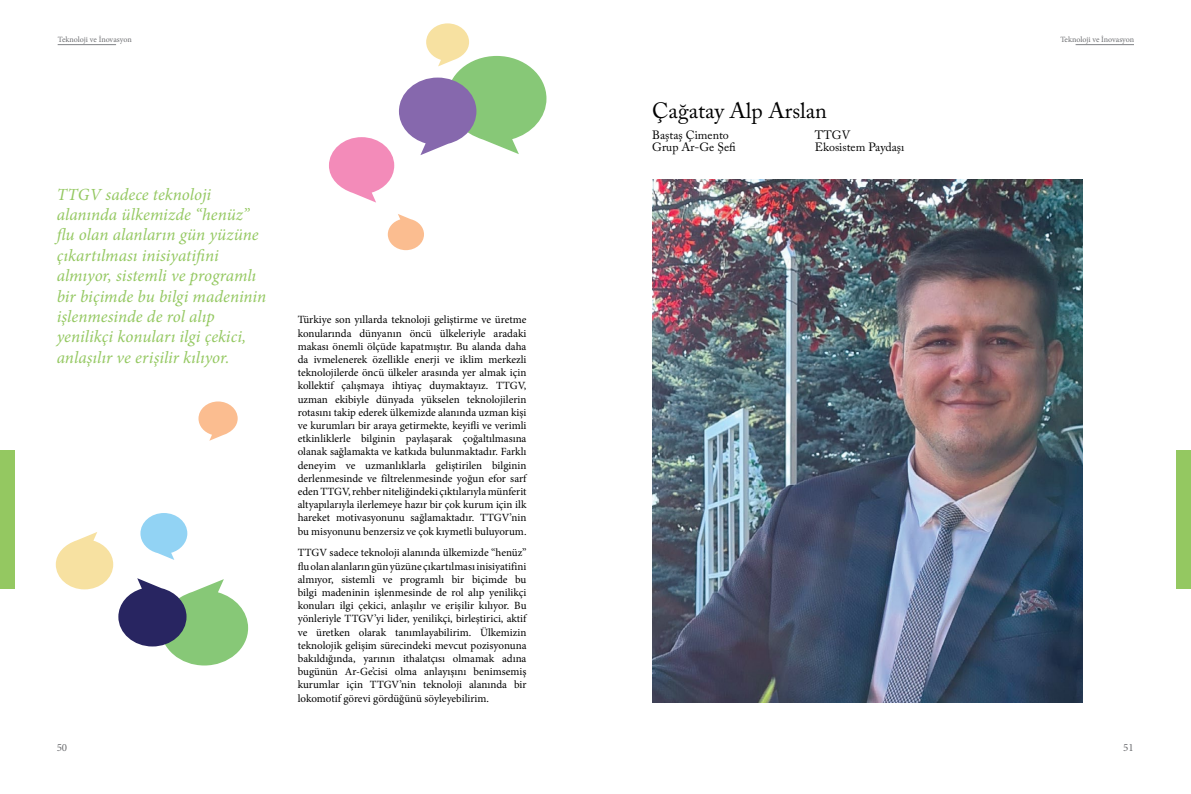
<style>
.page{position:relative;width:1191px;height:794px;background:#fff}
.page>*{position:absolute;margin:0;border:0;box-sizing:border-box;transform-origin:0 0}
.t1{font:22px "Adobe Caslon Pro";color:#000}
.t2{font:italic 17px/20.4px "Minion Pro";color:#94c861}
.t3{font:12px/12px "Adobe Caslon Pro";color:#000}
.t4{font:11px/13.2px "Minion Pro";color:#000;text-align:justify}
.t5{font:11px "Minion Pro";color:#6d6e71}
.t6{font:8px "Minion Pro";letter-spacing:-.005em;color:#6d6e71}
</style>
<div class="page">
<hr style="left:58px;top:44px;width:58px;height:1px;background:#808285">
<hr style="left:1075px;top:44px;width:59px;height:1px;background:#808285">
<img style="left:652px;top:179px;width:430px;height:523px">
<div style="left:1176px;top:450px;width:15px;height:139px;background:#94c861"></div>
<div style="left:0;top:450px;width:14px;height:139px;background:#94c861"></div>
<svg style="left:56px;top:513px;width:192px;height:152px"></svg>
<svg style="left:388px;top:214px;width:36px;height:36px"></svg>
<svg style="left:329px;top:23px;width:217px;height:180px"></svg>
<svg style="left:198px;top:401px;width:40px;height:40px"></svg>
<p class="t6" style="left:58px;top:34px;width:75px">Teknoloji ve İnovasyon</p>
<p class="t6" style="left:1060px;top:34px;width:75px">Teknoloji ve İnovasyon</p>
<p class="t2" style="left:57px;top:184px;width:211px">TTGV sadece teknoloji alanında ülkemizde “henüz” flu olan alanların gün yüzüne çıkartılması inisiyatifini almıyor, sistemli ve programlı bir biçimde bu bilgi madeninin işlenmesinde de rol alıp yenilikçi konuları ilgi çekici, anlaşılır ve erişilir kılıyor.</p>
<p class="t4" style="left:298px;top:313px;width:230px">Türkiye son yıllarda teknoloji geliştirme ve üretme konularında dünyanın öncü ülkeleriyle aradaki makası önemli ölçüde kapatmıştır. Bu alanda daha da ivmelenerek özellikle enerji ve iklim merkezli teknolojilerde öncü ülkeler arasında yer almak için kollektif çalışmaya ihtiyaç duymaktayız. TTGV, uzman ekibiyle dünyada yükselen teknolojilerin rotasını takip ederek ülkemizde alanında uzman kişi ve kurumları bir araya getirmekte, keyifli ve verimli etkinliklerle bilginin paylaşarak çoğaltılmasına olanak sağlamakta ve katkıda bulunmaktadır. Farklı deneyim ve uzmanlıklarla geliştirilen bilginin derlenmesinde ve filtrelenmesinde yoğun efor sarf eden TTGV, rehber niteliğindeki çıktılarıyla münferit altyapılarıyla ilerlemeye hazır bir çok kurum için ilk hareket motivasyonunu sağlamaktadır. TTGV’nin bu misyonunu benzersiz ve çok kıymetli buluyorum.</p>
<p class="t4" style="left:298px;top:546px;width:230px">TTGV sadece teknoloji alanında ülkemizde “henüz” flu olan alanların gün yüzüne çıkartılması inisiyatifini almıyor, sistemli ve programlı bir biçimde bu bilgi madeninin işlenmesinde de rol alıp yenilikçi konuları ilgi çekici, anlaşılır ve erişilir kılıyor. Bu yönleriyle TTGV’yi lider, yenilikçi, birleştirici, aktif ve üretken olarak tanımlayabilirim. Ülkemizin teknolojik gelişim sürecindeki mevcut pozisyonuna bakıldığında, yarının ithalatçısı olmamak adına bugünün Ar-Ge’cisi olma anlayışını benimsemiş kurumlar için TTGV’nin teknoloji alanında bir lokomotif görevi gördüğünü söyleyebilirim.</p>
<h1 class="t1" style="left:652px;top:98px;width:176px">Çağatay Alp Arslan</h1>
<p class="t3" style="left:652px;top:129px;width:85px">Baştaş Çimento<br>Grup Ar-Ge Şefi</p>
<p class="t3" style="left:814px;top:129px;width:91px">TTGV<br>Ekosistem Paydaşı</p>
<p class="t5" style="left:57px;top:740px;width:12px">50</p>
<p class="t5" style="left:1123px;top:740px;width:12px">51</p>
</div>
